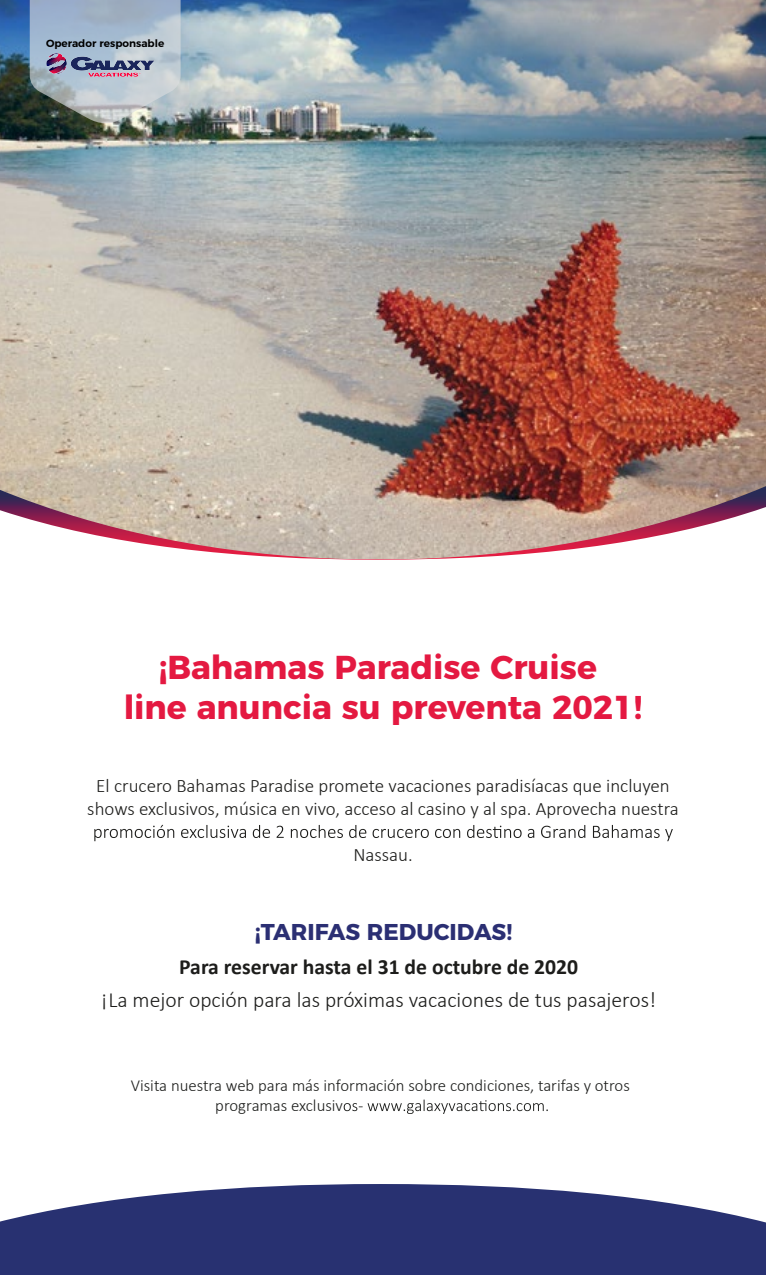
<style>
.page{position:relative;width:766px;height:1275px;background:#fff}
.page>*{position:absolute;margin:0;border:0;box-sizing:border-box;transform-origin:0 0}
.t1{font:700 33px/39.6px "Montserrat";color:#e41941;text-align:center}
.t2{font:700 22.8px "Montserrat";color:#2b2f73}
.t3{font:300 21.6px "Calibri";color:#1d1d1b}
.t4{font:700 21.6px "Calibri";color:#1d1d1b}
.t5{font:300 18.9px/22.8px "Calibri";color:#1d1d1b;text-align:center}
.t6{font:300 16.8px/20.1px "Calibri";color:#1d1e1c}
.t7{font:600 10.5px "Montserrat";color:#000}
</style>
<div class="page">
<img style="left:0;top:0;width:766px;height:559px">
<svg style="left:0;top:1184px;width:766px;height:91px;background:#424a82"></svg>
<svg style="left:344px;top:1099px;width:204px;height:15px"></svg>
<svg style="left:94px;top:825px;width:579px;height:16px"></svg>
<svg style="left:30px;top:0;width:151px;height:123px;background:#9ba9b4"></svg>
<img style="left:33px;top:34px;width:135px;height:62px">
<p class="t7" style="left:46px;top:35px;width:120px">Operador responsable</p>
<h1 class="t1" style="left:123px;top:645px;width:520px">¡Bahamas Paradise Cruise<br>line anuncia su preventa 2021!</h1>
<p class="t5" style="left:87px;top:773px;width:593px">El crucero Bahamas Paradise promete vacaciones paradisíacas que incluyen shows exclusivos, música en vivo, acceso al casino y al spa. Aprovecha nuestra</p>
<p class="t5" style="left:353px;top:842px;width:61px">Nassau.</p>
<p class="t2" style="left:255px;top:912px;width:259px">¡TARIFAS REDUCIDAS!</p>
<p class="t4" style="left:179px;top:953px;width:400px">Para reservar hasta el 31 de octubre de 2020</p>
<p class="t3" style="left:101px;top:986px;width:556px">¡La mejor opción para las próximas vacaciones de tus pasajeros!</p>
<p class="t6" style="left:215px;top:1074px;width:416px;text-indent:-85px">Visita nuestra web para más información sobre condiciones, tarifas y otros programas exclusiv</p>
</div>
